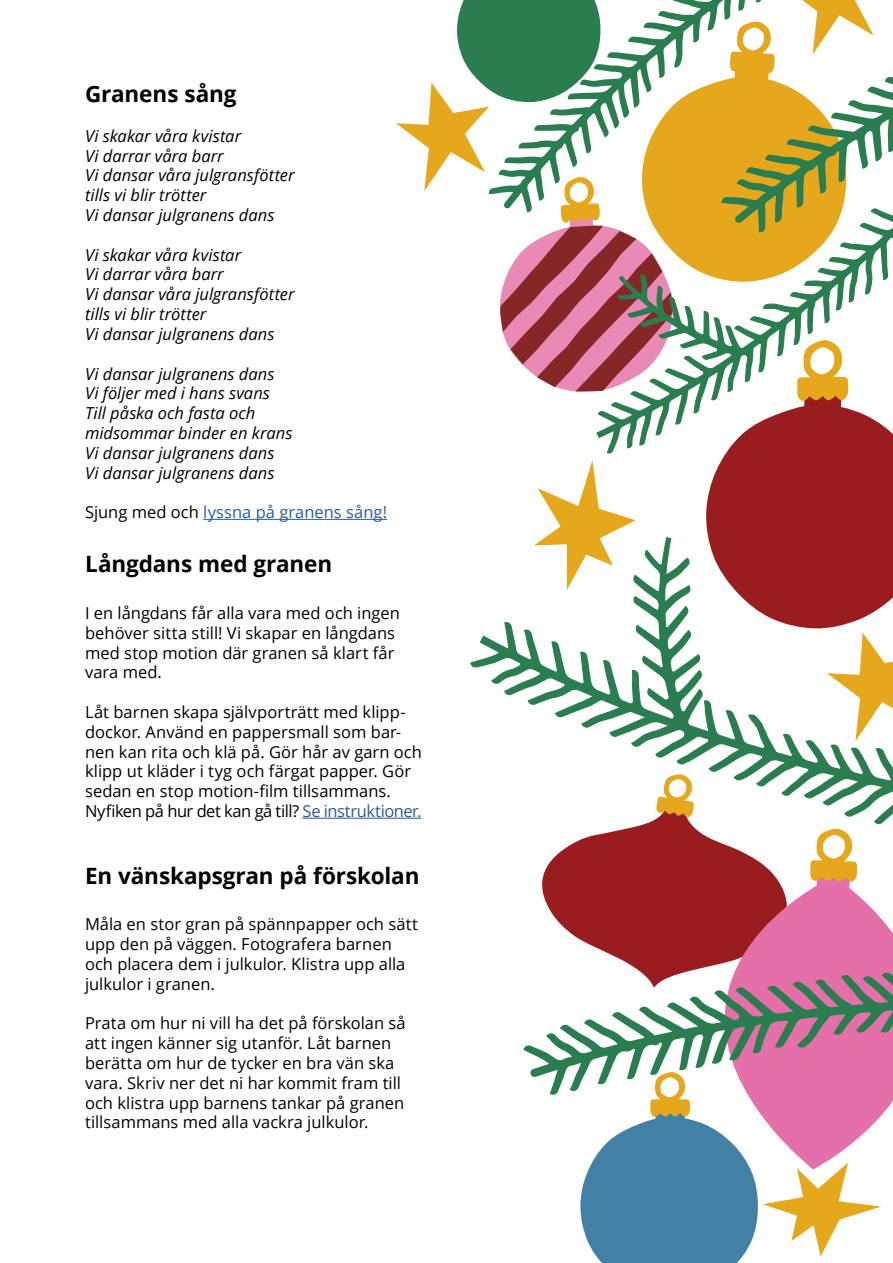
<style>
.page{position:relative;width:893px;height:1263px;background:#fff}
.page>*{position:absolute;margin:0;border:0;box-sizing:border-box;transform-origin:0 0}
.t1{font:700 22.5px "Open Sans";letter-spacing:-.005em;color:#000}
.t2{font:16.5px/19.8px "Open Sans";color:#000}
.t3{font:italic 16.5px/19.8px "Open Sans";color:#000}
.t4{font:16.5px "Open Sans";color:#275b9b}
.s1{color:#000}
.s2{color:#275b9b}
</style>
<div class="page">
<hr style="left:203px;top:519px;width:184px;height:1px;background:#275b9b">
<hr style="left:303px;top:818px;width:119px;height:1px;background:#275b9b">
<div style="left:706px;top:460px;width:187px;height:78px;background:#991c1e"></div>
<svg style="left:538px;top:460px;width:98px;height:78px"></svg>
<svg style="left:788px;top:890px;width:105px;height:226px;background:#e884b4"></svg>
<svg style="left:596px;top:212px;width:297px;height:248px"></svg>
<svg style="left:470px;top:538px;width:423px;height:291px"></svg>
<svg style="left:673px;top:0;width:48px;height:212px;fill:#e5a71b"></svg>
<svg style="left:523px;top:958px;width:370px;height:137px"></svg>
<svg style="left:541px;top:774px;width:247px;height:214px"></svg>
<svg style="left:809px;top:829px;width:49px;height:67px"></svg>
<svg style="left:580px;top:1072px;width:301px;height:191px"></svg>
<svg style="left:796px;top:340px;width:54px;height:63px"></svg>
<svg style="left:396px;top:0;width:277px;height:392px"></svg>
<svg style="left:721px;top:0;width:172px;height:232px"></svg>
<h1 class="t1" style="left:85px;top:78px;width:153px">Granens sång</h1>
<p class="t3" style="left:85px;top:126px;width:211px">Vi skakar våra kvistar<br>Vi darrar våra barr<br>Vi dansar våra julgransfötter tills vi blir trötter<br>Vi dansar julgranens dans</p>
<p class="t3" style="left:85px;top:244px;width:211px">Vi skakar våra kvistar<br>Vi darrar våra barr<br>Vi dansar våra julgransfötter tills vi blir trötter<br>Vi dansar julgranens dans</p>
<p class="t3" style="left:85px;top:363px;width:209px">Vi dansar julgranens dans<br>Vi följer med i hans svans<br>Till påska och fasta och midsommar binder en krans<br>Vi dansar julgranens dans<br>Vi dansar julgranens dans</p>
<p class="t4" style="left:85px;top:501px;width:304px"><span class="s1">Sjung med och</span> lyssna på granens sång!</p>
<h1 class="t1" style="left:85px;top:548px;width:249px">Långdans med granen</h1>
<p class="t2" style="left:85px;top:603px;width:316px">I en långdans får alla vara med och ingen behöver sitta still! Vi skapar en långdans med stop motion där granen så klart får vara med.</p>
<p class="t2" style="left:85px;top:702px;width:338px">Låt barnen skapa självporträtt med klipp&shy;dockor. Använd en pappersmall som bar&shy;nen kan rita och klä på. Gör hår av garn och klipp ut kläder i tyg och färgat papper. Gör sedan en stop motion-film tillsammans.<br>Nyfiken på hur det kan gå till? <span class="s2">Se instruktioner.</span></p>
<h1 class="t1" style="left:85px;top:859px;width:336px">En vänskapsgran på förskolan</h1>
<p class="t2" style="left:85px;top:914px;width:334px">Måla en stor gran på spännpapper och sätt upp den på väggen. Fotografera barnen och placera dem i julkulor. Klistra upp alla julkulor i granen.</p>
<p class="t2" style="left:85px;top:1013px;width:322px">Prata om hur ni vill ha det på förskolan så att ingen känner sig utanför. Låt barnen berätta om hur de tycker en bra vän ska vara. Skriv ner det ni har kommit fram till och klistra upp barnens tankar på granen tillsammans med alla vackra julkulor.</p>
</div>
